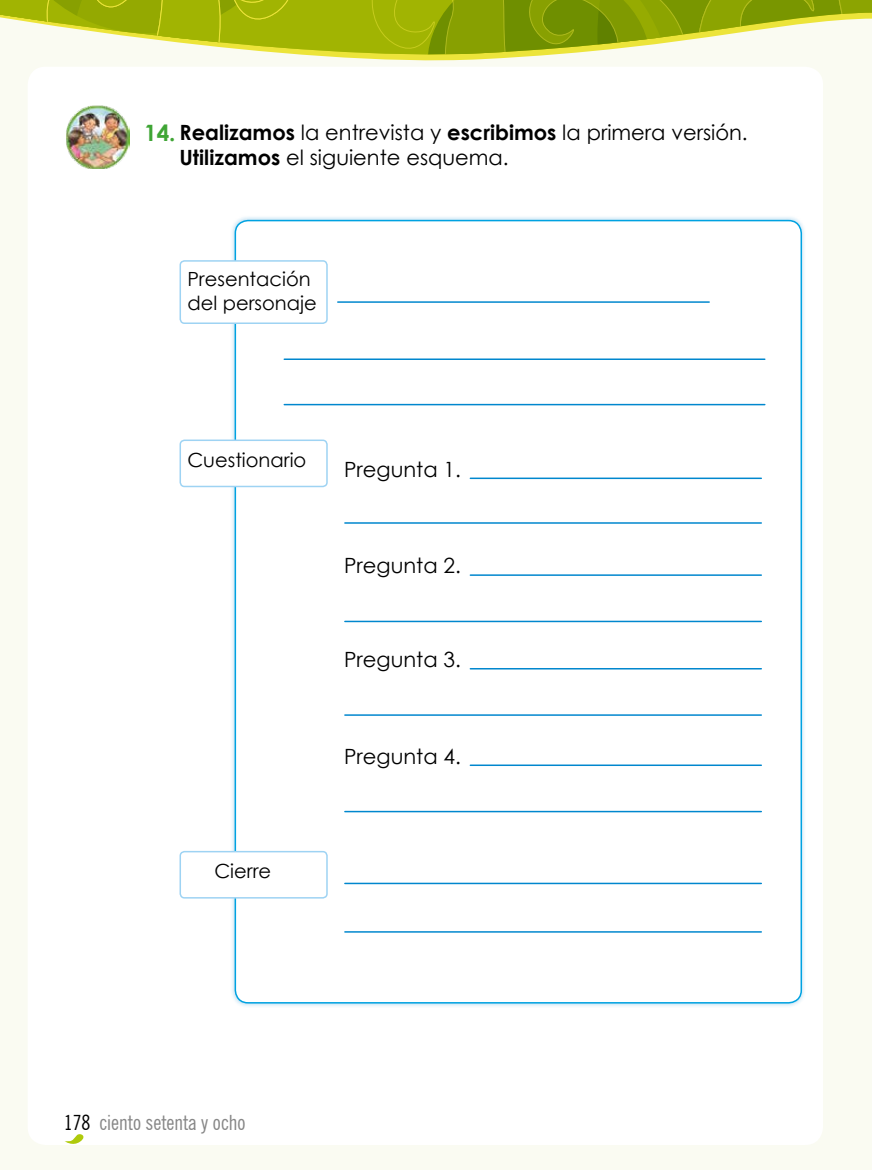
<style>
.page{position:relative;width:872px;height:1170px;background:#fff}
.page>*{position:absolute;margin:0;border:0;box-sizing:border-box;transform-origin:0 0}
.t1{font:21px/25.2px "Century Gothic";color:#000}
.t2{font:condensed 21px "News Gothic BT";color:#878787}
.t3{font:19.5px/23.4px "Century Gothic";color:#000}
.s1{font-weight:700;font-size:22.5px;color:#3fa535}
.s2{font-weight:700}
.s3{color:#000}
</style>
<div class="page">
<div style="left:0;top:0;width:872px;height:1169px;background:#fafbf2"></div>
<div style="left:28px;top:67px;width:795px;height:1077px;background:#fff;border-radius:18px"></div>
<svg style="left:0;top:0;width:872px;height:78px"></svg>
<div style="left:230px;top:215px;width:576px;height:792px;background:#0087ce;opacity:.31"></div>
<div style="left:235px;top:220px;width:566px;height:782px;background:#fff;border-radius:13px"></div>
<img style="left:66px;top:105px;width:63px;height:64px">
<hr style="left:338px;top:301px;width:371px;height:2px;background:#0087ce">
<hr style="left:284px;top:358px;width:481px;height:2px;background:#0087ce">
<hr style="left:284px;top:404px;width:481px;height:1px;background:#0087ce">
<hr style="left:470px;top:477px;width:291px;height:2px;background:#0087ce">
<hr style="left:470px;top:574px;width:291px;height:2px;background:#0087ce">
<hr style="left:470px;top:668px;width:291px;height:1px;background:#0087ce">
<hr style="left:470px;top:764px;width:291px;height:2px;background:#0087ce">
<hr style="left:345px;top:522px;width:416px;height:1px;background:#0087ce">
<hr style="left:345px;top:620px;width:416px;height:2px;background:#0087ce">
<hr style="left:345px;top:714px;width:416px;height:1px;background:#0087ce">
<hr style="left:345px;top:810px;width:416px;height:2px;background:#0087ce">
<hr style="left:345px;top:882px;width:416px;height:2px;background:#0087ce">
<hr style="left:345px;top:931px;width:416px;height:1px;background:#0087ce">
<div style="left:180px;top:261px;width:147px;height:62px;background:#fff;border-radius:4px"></div>
<div style="left:179px;top:260px;width:149px;height:64px;border:2px solid #9ed3f3;border-radius:4px"></div>
<div style="left:180px;top:440px;width:147px;height:46px;background:#fff;border-radius:4px"></div>
<div style="left:179px;top:439px;width:149px;height:48px;border:2px solid #9ed3f3;border-radius:4px"></div>
<div style="left:180px;top:851px;width:147px;height:46px;background:#fff;border-radius:4px"></div>
<div style="left:179px;top:850px;width:149px;height:48px;border:2px solid #9ed3f3;border-radius:4px"></div>
<svg style="left:65px;top:1134px;width:23px;height:11px"></svg>
<p class="t1" style="left:179px;top:119px;width:570px;text-indent:-35px"><span class="s1">14.</span> <span class="s2">Realizamos</span> la entrevista y <span class="s2">escribimos</span> la primera versión.<br><span class="s2">Utilizamos</span> el siguiente esquema.</p>
<p class="t3" style="left:187px;top:267px;width:131px">Presentación del personaje</p>
<p class="t3" style="left:187px;top:448px;width:120px">Cuestionario</p>
<p class="t3" style="left:214px;top:859px;width:58px">Cierre</p>
<p class="t1" style="left:344px;top:456px;width:118px">Pregunta 1.</p>
<p class="t1" style="left:344px;top:553px;width:118px">Pregunta 2.</p>
<p class="t1" style="left:344px;top:646px;width:118px">Pregunta 3.</p>
<p class="t1" style="left:344px;top:743px;width:118px">Pregunta 4.</p>
<p class="t2" style="left:64px;top:1109px;width:183px"><span class="s3">178</span> ciento setenta y ocho</p>
</div>
